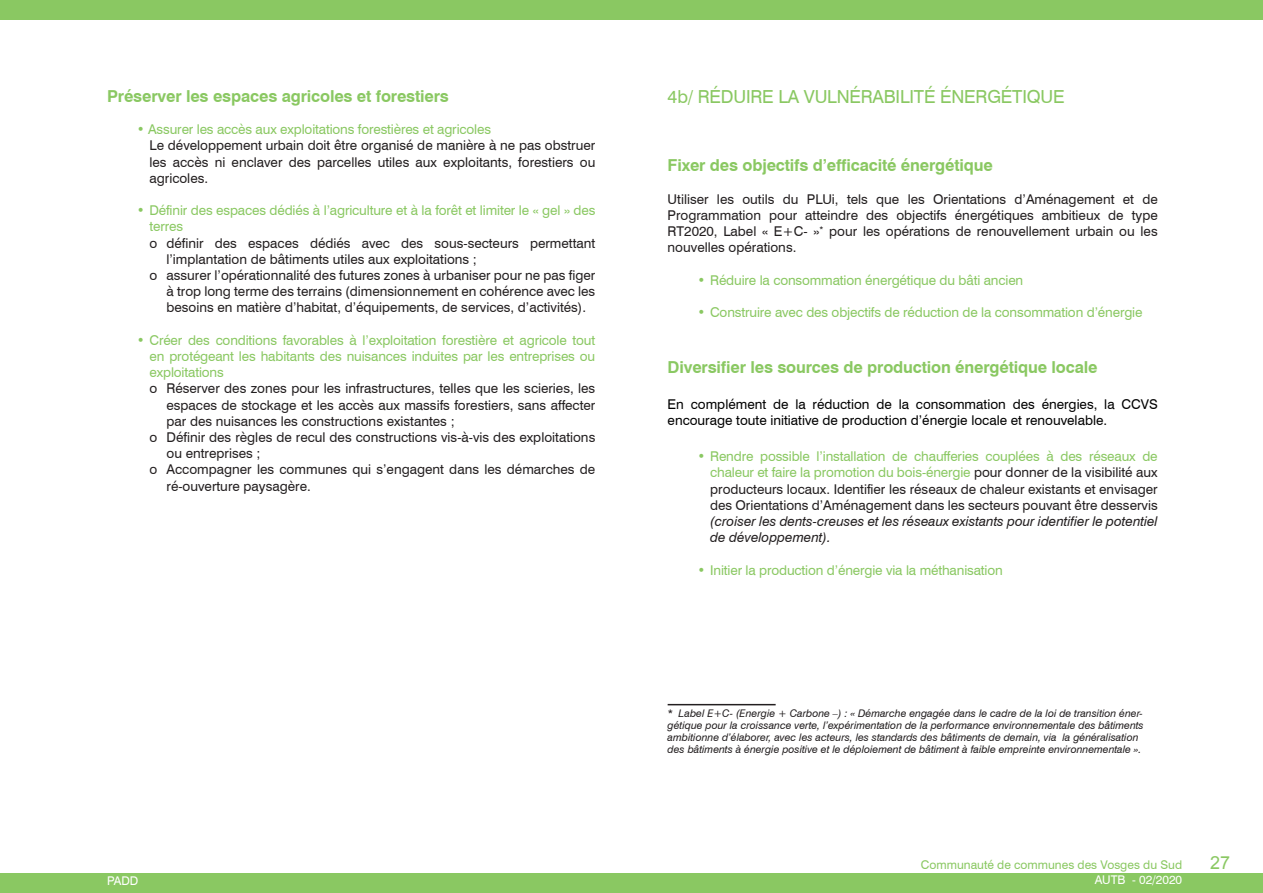
<style>
.page{position:relative;width:1263px;height:893px;background:#fff}
.page>*{position:absolute;margin:0;border:0;box-sizing:border-box;transform-origin:0 0}
.sous-orientation{font:18px "Swiss 721 BT";letter-spacing:-.01em;color:#8ac862}
.Contexte_étude{font:18px "Arial";color:#8ac862}
.sous-orientation-2{font:700 16.5px "Swiss 721 BT";letter-spacing:-.01em;color:#8ac862}
.sous-orientation-3{font:13.5px/16.2px "Swiss 721 BT";color:#231f20;text-align:justify}
.sous-orientation-4{font:13.5px/16.2px "Swiss 721 BT";letter-spacing:-.01em;color:#8ac862}
.sous-orientation-5{font:13.5px/16.2px "Swiss 721 BT";color:#000}
.t1{font:12px "Swiss 721 BT";color:#8ac862}
.t2{font:12px "Swiss 721 BT";color:#fff}
.t3{font:italic 10.5px/12px "Swiss 721 BT";color:#231f20}
.s1{color:#8ac862}
.s2{font-style:italic}
</style>
<div class="page">
<div style="left:0;top:0;width:1263px;height:19px;background:#8ac862"></div>
<div style="left:0;top:874px;width:1263px;height:19px;background:#8ac862"></div>
<hr style="left:668px;top:704px;width:108px;height:1px;background:#231f20">
<p class="sous-orientation-2" style="left:107px;top:86px;width:343px">Préserver les espaces agricoles et forestiers</p>
<p class="sous-orientation-4" style="left:137px;top:121px;width:356px">• Assurer les accès aux exploitations forestières et agricoles</p>
<p class="sous-orientation-3" style="left:150px;top:137px;width:447px">Le développement urbain doit être organisé de manière à ne pas obstruer les accès ni enclaver des parcelles utiles aux exploitants, forestiers ou agricoles.</p>
<p class="sous-orientation-4" style="left:150px;top:202px;width:447px;text-indent:-13px">• Définir des espaces dédiés à l’agriculture et à la forêt et limiter le « gel » des terres</p>
<p class="sous-orientation-3" style="left:167px;top:235px;width:430px;text-indent:-17px">o définir des espaces dédiés avec des sous-secteurs permettant l’implantation de bâtiments utiles aux exploitations ;</p>
<p class="sous-orientation-3" style="left:167px;top:267px;width:430px;text-indent:-17px">o assurer l’opérationnalité des futures zones à urbaniser pour ne pas figer à trop long terme des terrains (dimensionnement en cohérence avec les besoins en matière d’habitat, d’équipements, de services, d’activités).</p>
<p class="sous-orientation-4" style="left:150px;top:332px;width:447px;text-align:justify;text-indent:-13px">• Créer des conditions favorables à l’exploitation forestière et agricole tout en protégeant les habitants des nuisances induites par les entreprises ou exploitations</p>
<p class="sous-orientation-3" style="left:167px;top:380px;width:430px;text-indent:-17px">o Réserver des zones pour les infrastructures, telles que les scieries, les espaces de stockage et les accès aux massifs forestiers, sans affecter par des nuisances les constructions existantes ;</p>
<p class="sous-orientation-3" style="left:167px;top:429px;width:430px;text-indent:-17px">o Définir des règles de recul des constructions vis-à-vis des exploitations ou entreprises ;</p>
<p class="sous-orientation-3" style="left:167px;top:461px;width:430px;text-indent:-17px">o Accompagner les communes qui s’engagent dans les démarches de ré-ouverture paysagère.</p>
<p class="sous-orientation" style="left:668px;top:86px;width:398px">4b/ RÉDUIRE LA VULNÉRABILITÉ ÉNERGÉTIQUE</p>
<p class="sous-orientation-2" style="left:668px;top:155px;width:327px">Fixer des objectifs d’efficacité énergétique</p>
<p class="sous-orientation-3" style="left:668px;top:191px;width:492px">Utiliser les outils du PLUi, tels que les Orientations d’Aménagement et de Programmation pour atteindre des objectifs énergétiques ambitieux de type RT2020, Label « E+C- »<sup>*</sup> pour les opérations de renouvellement urbain ou les nouvelles opérations.</p>
<p class="sous-orientation-4" style="left:697px;top:272px;width:327px">• Réduire la consommation énergétique du bâti ancien</p>
<p class="sous-orientation-4" style="left:697px;top:304px;width:447px">• Construire avec des objectifs de réduction de la consommation d’énergie</p>
<p class="sous-orientation-2" style="left:668px;top:357px;width:431px">Diversifier les sources de production énergétique locale</p>
<p class="sous-orientation-5" style="left:668px;top:396px;width:492px">En complément de la réduction de la consommation des énergies, la CCVS encourage toute initiative de production d’énergie locale et renouvelable.</p>
<p class="sous-orientation-3" style="left:710px;top:448px;width:449px;text-indent:-13px"><span class="s1">• Rendre possible l’installation de chaufferies couplées à des réseaux de chaleur et faire la promotion du bois-énergie</span> pour donner de la visibilité aux producteurs locaux. Identifier les réseaux de chaleur existants et envisager des Orientations d’Aménagement dans les secteurs pouvant être desservis <span class="s2">(croiser les dents-creuses et les réseaux existants pour identifier le potentiel de développement).</span></p>
<p class="sous-orientation-4" style="left:697px;top:562px;width:307px">• Initier la production d’énergie via la méthanisation</p>
<p class="t3" style="left:668px;top:707px;width:478px">* Label E+C- (Energie + Carbone –) : « Démarche engagée dans le cadre de la loi de transition éner&shy;gétique pour la croissance verte, l’expérimentation de la performance environnementale des bâtiments ambitionne d’élaborer, avec les acteurs, les standards des bâtiments de demain, via la généralisation des bâtiments à énergie positive et le déploiement de bâtiment à faible empreinte environnementale ».</p>
<p class="t1" style="left:921px;top:858px;width:263px">Communauté de communes des Vosges du Sud</p>
<p class="t2" style="left:107px;top:873px;width:33px">PADD</p>
<p class="t2" style="left:1095px;top:873px;width:89px">AUTB - 02/2020</p>
<p class="Contexte_étude" style="left:1210px;top:851px;width:22px">27</p>
</div>
